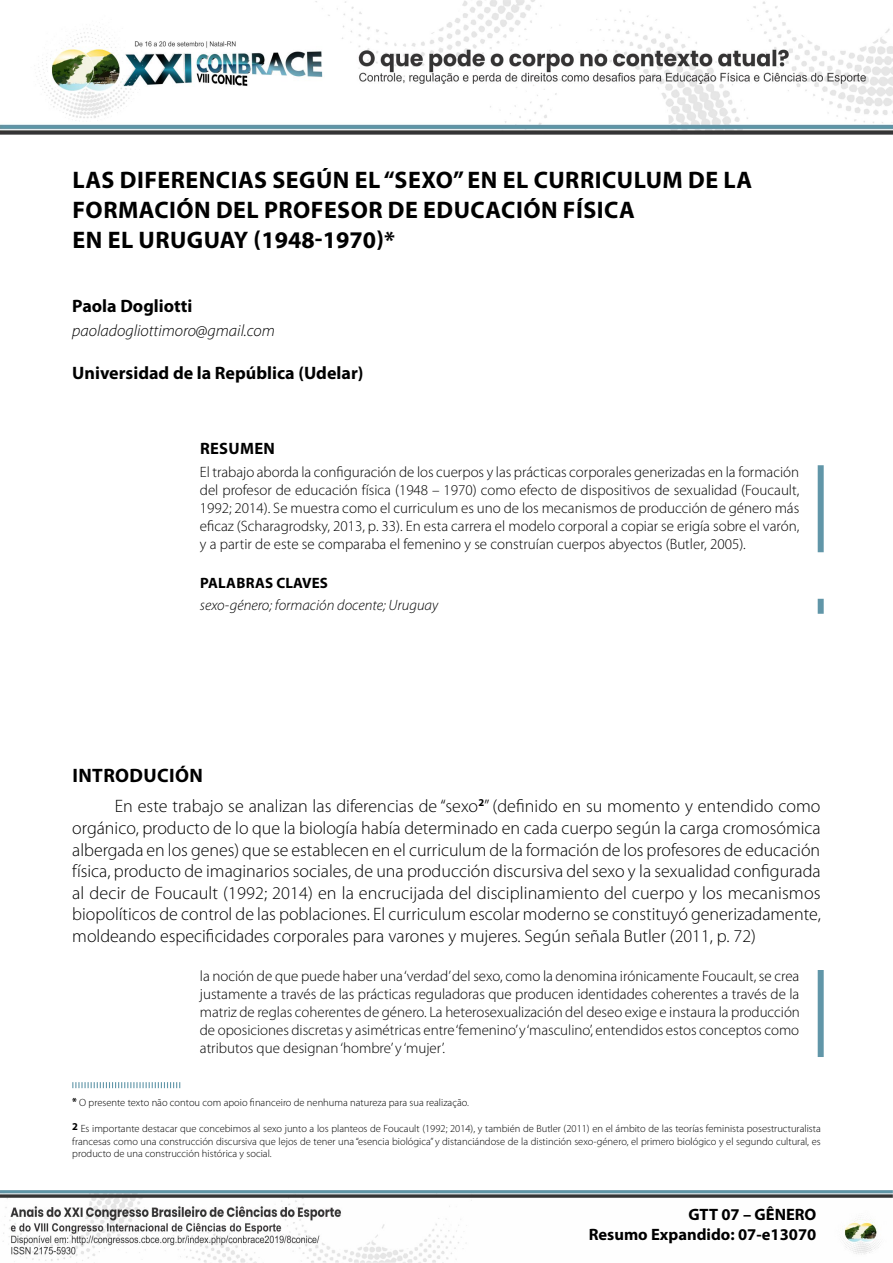
<style>
.page{position:relative;width:893px;height:1263px;background:#fff}
.page>*{position:absolute;margin:0;border:0;box-sizing:border-box;transform-origin:0 0}
.t1{font:700 24px/30px "Myriad Pro";letter-spacing:.02em;color:#000}
.t2{font:700 19.5px "Myriad Pro";letter-spacing:.02em;color:#000}
.t3{font:300 18px/21.6px "Myriad Pro";color:#000;text-align:justify}
.t4{font:700 18px "Myriad Pro";color:#000}
.t5{font:700 16.5px/19.8px "Myriad Pro";color:#000;text-align:right}
.t6{font:italic 300 16.5px "Myriad Pro";color:#000}
.t7{font:700 16.5px "Myriad Pro";letter-spacing:.02em;color:#000}
.t8{font:300 15px/18px "Myriad Pro";color:#000;text-align:justify}
.t9{font:italic 300 15px "Myriad Pro";color:#000}
.t10{font:700 15px "Myriad Pro";letter-spacing:.015em;color:#000}
.t11{font:300 10.5px/12.6px "Myriad Pro";color:#000;text-align:justify}
.s1{font-weight:700}
</style>
<div class="page">
<img style="left:0;top:0;width:893px;height:134px">
<img style="left:0;top:1190px;width:893px;height:73px">
<div style="left:818px;top:465px;width:6px;height:87px;background:#6196a8"></div>
<div style="left:818px;top:599px;width:6px;height:15px;background:#6196a8"></div>
<div style="left:818px;top:970px;width:6px;height:87px;background:#6196a8"></div>
<svg style="left:72px;top:1082px;width:108px;height:6px"></svg>
<h1 class="t1" style="left:73px;top:164px;width:681px">LAS DIFERENCIAS SEGÚN EL “SEXO” EN EL CURRICULUM DE LA<br>FORMACIÓN DEL PROFESOR DE EDUCACIÓN FÍSICA<br>EN EL URUGUAY (1948-1970)*<sup>1</sup></h1>
<p class="t4" style="left:72px;top:294px;width:122px">Paola Dogliotti</p>
<p class="t6" style="left:72px;top:321px;width:204px">paoladogliottimoro@gmail.com</p>
<p class="t4" style="left:72px;top:361px;width:293px">Universidad de la República (Udelar)</p>
<p class="t7" style="left:200px;top:438px;width:76px">RESUMEN</p>
<p class="t8" style="left:200px;top:462px;width:601px">El trabajo aborda la configuración de los cuerpos y las prácticas corporales generizadas en la formación del profesor de educación física (1948 – 1970) como efecto de dispositivos de sexualidad (Foucault, 1992; 2014). Se muestra como el curriculum es uno de los mecanismos de producción de género más eficaz (Scharagrodsky, 2013, p. 33). En esta carrera el modelo corporal a copiar se erigía sobre el varón, y a partir de este se comparaba el femenino y se construían cuerpos abyectos (Butler, 2005).</p>
<p class="t10" style="left:200px;top:573px;width:129px">PALABRAS CLAVES</p>
<p class="t9" style="left:200px;top:596px;width:240px">sexo-género; formación docente; Uruguay</p>
<h2 class="t2" style="left:72px;top:763px;width:132px">INTRODUCIÓN</h2>
<p class="t3" style="left:72px;top:795px;width:750px;text-indent:43px">En este trabajo se analizan las diferencias de “sexo<sup>2</sup>” (definido en su momento y entendido como orgánico, producto de lo que la biología había determinado en cada cuerpo según la carga cromosómica albergada en los genes) que se establecen en el curriculum de la formación de los profesores de educación física, producto de imaginarios sociales, de una producción discursiva del sexo y la sexualidad configurada al decir de Foucault (1992; 2014) en la encrucijada del disciplinamiento del cuerpo y los mecanismos biopolíticos de control de las poblaciones. El curriculum escolar moderno se constituyó generizadamente, moldeando especificidades corporales para varones y mujeres. Según señala Butler (2011, p. 72)</p>
<p class="t8" style="left:200px;top:967px;width:602px">la noción de que puede haber una ‘verdad’ del sexo, como la denomina irónicamente Foucault, se crea justamente a través de las prácticas reguladoras que producen identidades coherentes a través de la matriz de reglas coherentes de género. La heterosexualización del deseo exige e instaura la producción de oposiciones discretas y asimétricas entre ‘femenino’ y ‘masculino’, entendidos estos conceptos como atributos que designan ‘hombre’ y ‘mujer’.</p>
<p class="t11" style="left:72px;top:1096px;width:398px"><span class="s1">*</span> O presente texto não contou com apoio financeiro de nenhuma natureza para sua realização.</p>
<p class="t11" style="left:72px;top:1122px;width:750px"><span class="s1">2</span> Es importante destacar que concebimos al sexo junto a los planteos de Foucault (1992; 2014), y también de Butler (2011) en el ámbito de las teorías feminista posestructuralista francesas como una construcción discursiva que lejos de tener una “esencia biológica” y distanciándose de la distinción sexo-género, el primero biológico y el segundo cultural, es producto de una construcción histórica y social.</p>
<p class="t5" style="left:589px;top:1204px;width:229px">GTT 07 – GÊNERO<br>Resumo Expandido: 07-e13070</p>
</div>
